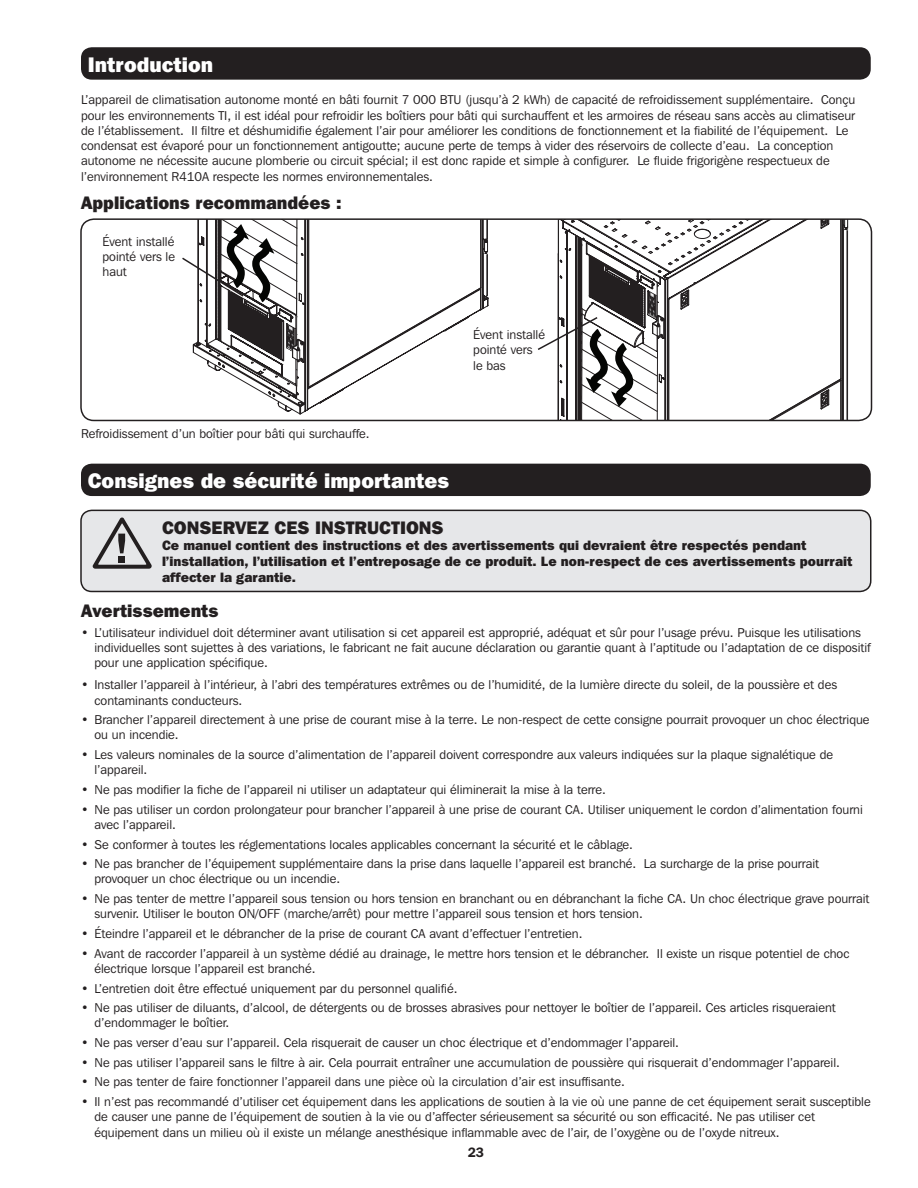
<style>
.page{position:relative;width:918px;height:1188px;background:#fff}
.page>*{position:absolute;margin:0;border:0;box-sizing:border-box;transform-origin:0 0}
.t1{font:800 21px "Franklin Gothic IT Cby BT";color:#fff}
.t2{font:800 18px "Franklin Gothic IT Cby BT";color:#231f20}
.t3{font:800 13.5px/16.2px "Franklin Gothic IT Cby BT";color:#231f20}
.t4{font:600 13.5px "Franklin Gothic IT Cby BT";color:#231f20}
.t5{font:12.75px/15.3px "Franklin Gothic IT Cby BT";color:#231f20}
</style>
<div class="page">
<div style="left:81px;top:510px;width:790px;height:81px;background:#e6e7e9;border-radius:11px"></div>
<div style="left:80px;top:510px;width:791px;height:82px;border:2px solid #231f20;border-radius:11px"></div>
<div style="left:81px;top:47px;width:790px;height:33px;background:#231f20;border-radius:11px"></div>
<div style="left:81px;top:464px;width:790px;height:32px;background:#231f20;border-radius:11px"></div>
<svg style="left:93px;top:518px;width:59px;height:51px"></svg>
<div style="left:119px;top:556px;width:6px;height:7px;background:#231f20"></div>
<svg style="left:254px;top:297px;width:235px;height:118px"></svg>
<div style="left:80px;top:218px;width:792px;height:203px;border:2px solid #231f20;border-radius:13px"></div>
<svg style="left:180px;top:219px;width:308px;height:169px"></svg>
<svg style="left:536px;top:219px;width:310px;height:201px"></svg>
<p class="t1" style="left:88px;top:52px;width:127px">Introduction</p>
<p class="t5" style="left:81px;top:92px;width:776px">L’appareil de climatisation autonome monté en bâti fournit 7 000 BTU (jusqu’à 2 kWh) de capacité de refroidissement supplémentaire. Conçu pour les environnements TI, il est idéal pour refroidir les boîtiers pour bâti qui surchauffent et les armoires de réseau sans accès au climatiseur de l’établissement. Il filtre et déshumidifie également l’air pour améliorer les conditions de fonctionnement et la fiabilité de l’équipement. Le condensat est évaporé pour un fonctionnement antigoutte; aucune perte de temps à vider des réservoirs de collecte d’eau. La conception autonome ne nécessite aucune plomberie ou circuit spécial; il est donc rapide et simple à configurer. Le fluide frigorigène respectueux de l’environnement R410A respecte les normes environnementales.</p>
<p class="t2" style="left:81px;top:191px;width:262px">Applications recommandées :</p>
<p class="t5" style="left:103px;top:233px;width:74px;text-align:justify">Évent installé pointé vers le haut</p>
<p class="t5" style="left:81px;top:425px;width:290px">Refroidissement d’un boîtier pour bâti qui surchauffe.</p>
<p class="t5" style="left:473px;top:327px;width:73px">Évent installé pointé vers le bas</p>
<p class="t1" style="left:88px;top:467px;width:363px">Consignes de sécurité importantes</p>
<p class="t2" style="left:162px;top:516px;width:283px">CONSERVEZ CES INSTRUCTIONS</p>
<p class="t3" style="left:162px;top:537px;width:692px">Ce manuel contient des instructions et des avertissements qui devraient être respectés pendant l’installation, l’utilisation et l’entreposage de ce produit. Le non-respect de ces avertissements pourrait affecter la garantie.</p>
<p class="t2" style="left:81px;top:600px;width:139px">Avertissements</p>
<p class="t5" style="left:94px;top:624px;width:778px;text-indent:-14px">• L’utilisateur individuel doit déterminer avant utilisation si cet appareil est approprié, adéquat et sûr pour l’usage prévu. Puisque les utilisations individuelles sont sujettes à des variations, le fabricant ne fait aucune déclaration ou garantie quant à l’aptitude ou l’adaptation de ce dispositif pour une application spécifique.</p>
<p class="t5" style="left:94px;top:677px;width:744px;text-indent:-14px">• Installer l’appareil à l’intérieur, à l’abri des températures extrêmes ou de l’humidité, de la lumière directe du soleil, de la poussière et des contaminants conducteurs.</p>
<p class="t5" style="left:94px;top:712px;width:777px;text-indent:-14px">• Brancher l’appareil directement à une prise de courant mise à la terre. Le non-respect de cette consigne pourrait provoquer un choc électrique ou un incendie.</p>
<p class="t5" style="left:94px;top:747px;width:740px;text-indent:-14px">• Les valeurs nominales de la source d’alimentation de l’appareil doivent correspondre aux valeurs indiquées sur la plaque signalétique de l’appareil.</p>
<p class="t5" style="left:81px;top:782px;width:527px">• Ne pas modifier la fiche de l’appareil ni utiliser un adaptateur qui éliminerait la mise à la terre.</p>
<p class="t5" style="left:94px;top:801px;width:770px;text-indent:-14px">• Ne pas utiliser un cordon prolongateur pour brancher l’appareil à une prise de courant CA. Utiliser uniquement le cordon d’alimentation fourni avec l’appareil.</p>
<p class="t5" style="left:81px;top:836px;width:554px">• Se conformer à toutes les réglementations locales applicables concernant la sécurité et le câblage.</p>
<p class="t5" style="left:94px;top:856px;width:726px;text-indent:-14px">• Ne pas brancher de l’équipement supplémentaire dans la prise dans laquelle l’appareil est branché. La surcharge de la prise pourrait provoquer un choc électrique ou un incendie.</p>
<p class="t5" style="left:94px;top:891px;width:777px;text-indent:-14px">• Ne pas tenter de mettre l’appareil sous tension ou hors tension en branchant ou en débranchant la fiche CA. Un choc électrique grave pourrait survenir. Utiliser le bouton ON/OFF (marche/arrêt) pour mettre l’appareil sous tension et hors tension.</p>
<p class="t5" style="left:81px;top:926px;width:503px">• Éteindre l’appareil et le débrancher de la prise de courant CA avant d’effectuer l’entretien.</p>
<p class="t5" style="left:94px;top:945px;width:756px;text-indent:-14px">• Avant de raccorder l’appareil à un système dédié au drainage, le mettre hors tension et le débrancher. Il existe un risque potentiel de choc électrique lorsque l’appareil est branché.</p>
<p class="t5" style="left:81px;top:980px;width:378px">• L’entretien doit être effectué uniquement par du personnel qualifié.</p>
<p class="t5" style="left:94px;top:1000px;width:743px;text-indent:-14px">• Ne pas utiliser de diluants, d’alcool, de détergents ou de brosses abrasives pour nettoyer le boîtier de l’appareil. Ces articles risqueraient d’endommager le boîtier.</p>
<p class="t5" style="left:81px;top:1035px;width:600px">• Ne pas verser d’eau sur l’appareil. Cela risquerait de causer un choc électrique et d’endommager l’appareil.</p>
<p class="t5" style="left:81px;top:1054px;width:761px">• Ne pas utiliser l’appareil sans le filtre à air. Cela pourrait entraîner une accumulation de poussière qui risquerait d’endommager l’appareil.</p>
<p class="t5" style="left:81px;top:1074px;width:545px">• Ne pas tenter de faire fonctionner l’appareil dans une pièce où la circulation d’air est insuffisante.</p>
<p class="t5" style="left:94px;top:1094px;width:778px;text-indent:-14px">• Il n’est pas recommandé d’utiliser cet équipement dans les applications de soutien à la vie où une panne de cet équipement serait susceptible de causer une panne de l’équipement de soutien à la vie ou d’affecter sérieusement sa sécurité ou son efficacité. Ne pas utiliser cet équipement dans un milieu où il existe un mélange anesthésique inflammable avec de l’air, de l’oxygène ou de l’oxyde nitreux.</p>
<p class="t4" style="left:468px;top:1144px;width:18px">23</p>
</div>
